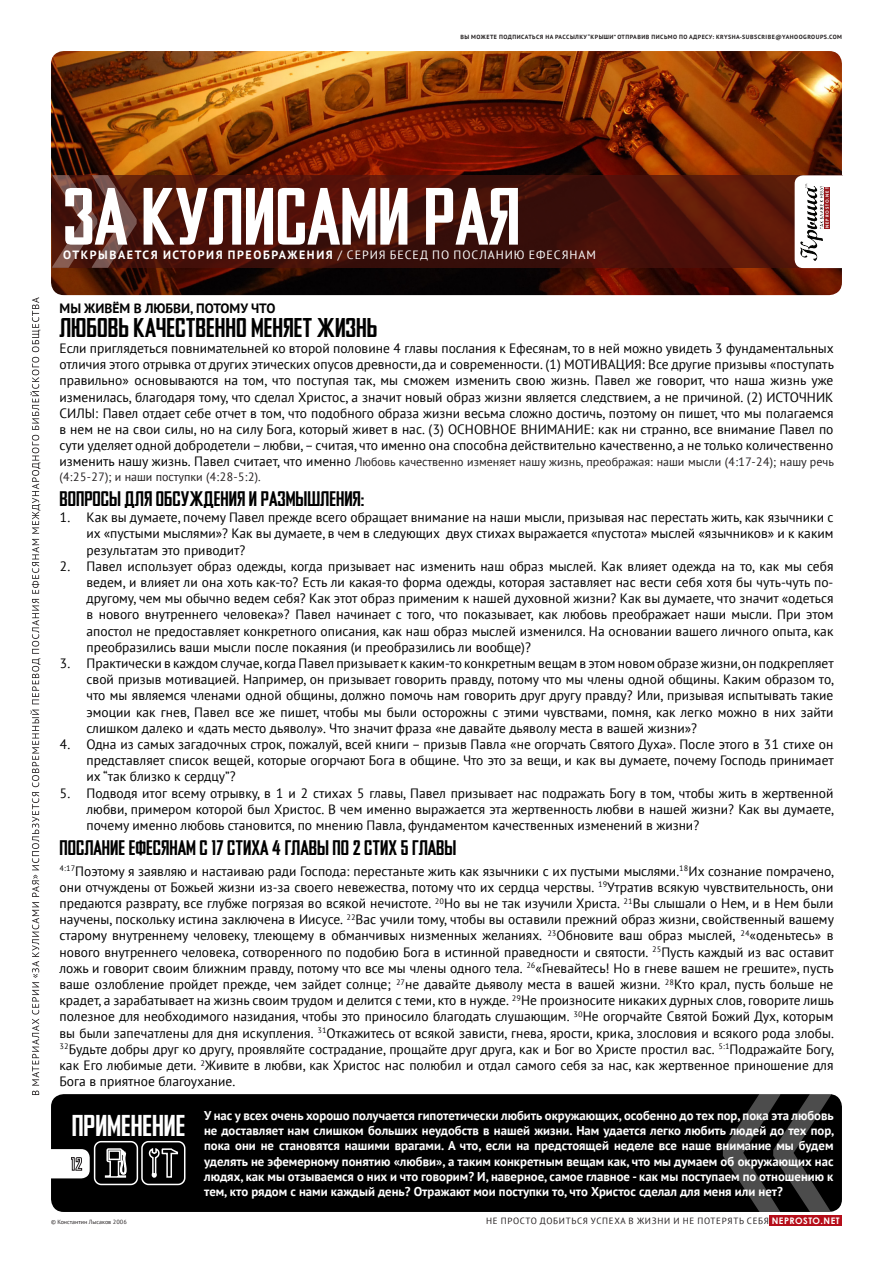
<style>
.page{position:relative;width:893px;height:1263px;background:#fff}
.page>*{position:absolute;margin:0;border:0;box-sizing:border-box;transform-origin:0 0}
.t1{font:700 81px "Agency Gothic CT";color:#fff}
.t2{font:700 30px "Agency Gothic CT";color:#fff}
.t3{font:700 27px "Agency Gothic CT";color:#000}
.t4{font:700 21px "Agency Gothic CT";color:#000}
.t5{font:13.5px/16.2px "PT Sans";color:#000;text-align:justify}
.t6{font:700 13.5px "PT Sans";color:#000}
.t7{font:700 12.75px/15.3px "PT Sans";color:#fff;text-align:justify}
.t8{font:12px/14.4px "PT Sans";color:#231f20}
.t9{font:700 12px "PT Sans";letter-spacing:.13em;color:#fff}
.t10{font:9px "PT Sans";letter-spacing:.08em;color:#231f20}
.t11{font:700 6px "PT Sans";letter-spacing:.08em;color:#231f20}
.t12{font:6px "PT Sans";color:#231f20}
.t13{font:700 4.35px "Century Gothic";letter-spacing:.2em;color:#fff}
.s1{font-weight:400}
.s2{font-size:13.5px;color:#000}
.s3{font-family:"Century Gothic";font-weight:700;color:#fff}
</style>
<div class="page">
<div style="left:51px;top:1094px;width:791px;height:118px;background:#000;border-radius:13px"></div>
<img style="left:51px;top:51px;width:791px;height:244px;border-radius:13px">
<div style="left:770px;top:1215px;width:72px;height:11px;background:#b50e1a"></div>
<svg style="left:93px;top:1140px;width:93px;height:46px"></svg>
<svg style="left:137px;top:175px;width:664px;height:93px;background:#491209"></svg>
<div style="left:39px;top:1149px;width:51px;height:29px;background:#fff;border-radius:9px"></div>
<svg style="left:71px;top:1157px;width:11px;height:13px"></svg>
<div style="left:795px;top:175px;width:67px;height:93px;background:#fff;border-radius:9px"></div>
<img style="left:801px;top:187px;width:22px;height:74px">
<img style="left:819px;top:186px;width:6px;height:43px">
<div style="left:825px;top:187px;width:5px;height:41px;background:#991a1e"></div>
<svg style="left:52px;top:175px;width:85px;height:93px;background:#5b2e26"></svg>
<svg style="left:723px;top:1094px;width:108px;height:118px"></svg>
<svg style="left:30px;top:297px;width:10px;height:798px"></svg>
<p class="t11" style="left:460px;top:33px;width:383px">ВЫ МОЖЕТЕ ПОДПИСАТЬСЯ НА РАССЫЛКУ “КРЫШИ” ОТПРАВИВ ПИСЬМО ПО АДРЕСУ: KRYSHA-SUBSCRIBE@YAHOOGROUPS.COM</p>
<p class="t1" style="left:63px;top:176px;width:459px">за кулисами рая</p>
<p class="t9" style="left:63px;top:247px;width:534px">ОТКРЫВАЕТСЯ ИСТОРИЯ ПРЕОБРАЖЕНИЯ <span class="s1">/ серия бесед по посланию ефесянам</span></p>
<p class="t6" style="left:60px;top:299px;width:147px">МЫ ЖИВЁМ В ЛЮБВИ, ПОТОМУ</p>
<p class="t6" style="left:251px;top:299px;width:17px">ЧТО</p>
<p class="t3" style="left:60px;top:314px;width:203px">ЛЮБОВЬ КАЧЕСТВЕННО МЕНЯЕ</p>
<p class="t3" style="left:302px;top:314px;width:77px">Т ЖИЗНЬ</p>
<p class="t5" style="left:60px;top:340px;width:776px">Если приглядеться повнимательней ко второй половине 4 главы послания к Ефесянам, то в ней можно увидеть 3 фундаментальных отличия этого отрывка от других этических опусов древности, да и современности. (1) МОТИВА</p>
<p class="t13" style="left:824px;top:228px;width:42px;rotate:-90deg">NEPROSTO.NET</p>
<p class="t5" style="left:60px;top:356px;width:776px;text-indent:556px">ЦИЯ : Все другие призывы «поступать правильно» основываются на том, что поступая так, мы сможем изменить свою жизнь. Павел же говорит, что наша жизнь уже изменилась, благодаря тому, что сделал Христос, а значит новый образ жизни является следствием, а не причиной. (2) ИСТО</p>
<p class="t5" style="left:60px;top:388px;width:775px;text-indent:739px">ЧНИК СИЛЫ: Павел отдает себе отчет в том, что подобного образа жизни весьма сложно достичь, поэтому он пишет, что мы полагаемся в нем не на свои силы, но на силу Бога, который живет в нас. (3) ОСНОВНОЕ</p>
<p class="t5" style="left:521px;top:421px;width:10px">ВНИМАНИЕ</p>
<p class="t5" style="left:60px;top:421px;width:775px;text-align:right">: как ни странно, все внимание Павел по<br>сути уделяет одной добродетели – любви, – считая, что именно она способна действительно качественно, а не только количественно</p>
<p class="t8" style="left:60px;top:455px;width:776px"><span class="s2">изменить нашу жизнь. Павел считает, что именно</span> Любовь качественно изменяет нашу жизнь, преображая: наши мысли (4:17-24); нашу речь (4:25-27); и наши поступки (4:28-5:2).</p>
<p class="t4" style="left:60px;top:488px;width:163px">ВОПРОСЫ ДЛЯ ОБСУЖДЕНИЯ</p>
<p class="t4" style="left:249px;top:488px;width:22px">ИРАЗМ</p>
<p class="t4" style="left:296px;top:488px;width:34px">ЫШЛЕНИЯ</p>
<p class="t4" style="left:361px;top:488px;width:5px">:</p>
<p class="t5" style="left:87px;top:509px;width:748px">Как вы думаете, почему Павел прежде всего обращает внимание на наши мысли, призывая нас перестать жить, как язычники с их «пустыми мыслями»? Как вы думаете, в чем в следующих двух стихах выражается «пустота» мыслей «язычников» и к каким результатам это приводит?</p>
<p class="t5" style="left:87px;top:558px;width:748px">Павел использует образ одежды, когда призывает нас изменить наш образ мыслей. Как влияет одежда на то, как мы себя ведем, и влияет ли она хоть как-то? Есть ли какая-то форма одежды, которая заставляет нас вести себя хотя бы чуть-чуть по&shy;другому, чем мы обычно ведем себя? Как этот образ применим к нашей духовной жизни? Как вы думаете, что значит «одеться в нового внутреннего человека»? Павел начинает с того, что показывает, как любовь преображает наши мысли. П ри этом апостол не предоставляет конкретного описания, как наш образ мыслей изменился. На основании вашего личного опыта, как преобразились ваши мысли после покаяния (и преобразились ли вообще)?</p>
<p class="t5" style="left:87px;top:655px;width:749px">П рактически в каждом случае, когда Павел призывает к каким-то конкретным вещам в этом новом образе жизни, он подкрепляет свой призыв мотивацией. Например, он призывает говорить правду, потому что мы члены одной общины. Каким образом то, что мы являемся членами одной общины, должно помочь нам говорить друг другу правду? Или, призывая испытывать такие эмоции как гнев, Павел все же пишет, чтобы мы были осторожны с этими чувствами, помня, как легко можно в них зайти слишком далеко и «дать место дьяволу». Что значит фраза «не давайте дьяволу места в вашей жизни»?</p>
<p class="t5" style="left:87px;top:736px;width:749px">Одна из самых загадочных строк, пожалуй, всей книги – призыв Павла «не огорчать Святого Духа». П осле этого в 31 стихе он представляет список вещей, которые огорчают Бога в общине. Что это за вещи, и как вы думаете, почему Господь принимает их “так близко к сердцу”?</p>
<p class="t5" style="left:87px;top:784px;width:749px">П одводя итог всему отрывку, в 1 и 2 стихах 5 главы, Павел призывает нас подражать Богу в том, чтобы жить в жертвенной любви, примером которой был Христос. В чем именно выражается эта жертвенность любви в нашей жизни? Как вы думаете, почему именно любовь становится, по мнению Павла, фундаментом качественных изменений в жизни?</p>
<p class="t4" style="left:60px;top:837px;width:26px">ПОСЛАНИЕ</p>
<p class="t4" style="left:129px;top:837px;width:27px">ЕФЕСЯНАМ</p>
<p class="t4" style="left:200px;top:837px;width:258px">С 17 СТИХА 4 ГЛАВЫ ПО 2 СТИХ 5 ГЛАВЫ</p>
<p class="t5" style="left:60px;top:862px;width:776px"><sup>4:17</sup>Поэтому я заявляю и настаиваю ради Господа: перестаньте жить как язычники с их пустыми мыслями.<sup>18</sup>Их сознание помрачено, они отчуждены от Божьей жизни из-за своего невежества, потому что их сердца черствы. <sup>19</sup>Утратив всякую чувствительность, они предаются разврату, все глубже погрязая во всякой нечистоте. <sup>20</sup>Н о вы не так изучили Христа. <sup>21</sup>Вы слышали о Н ем, и в Н ем были научены, поскольку истина заключена в И исусе. <sup>22</sup>Вас учили тому, чтобы вы оставили прежний образ жизни, свойственный вашему старому внутреннему человеку, тлеющему в обманчивых низменных желаниях. <sup>23</sup>Обновите ваш образ мыслей, <sup>24</sup>«оденьтесь» в нового внутреннего человека, сотворенного по подобию Бога в истинной праведности и святости. <sup>25</sup>Пусть каждый из вас оставит ложь и говорит своим ближним правду, потому что все мы члены одного тела. <sup>26</sup>«Гневайтесь! Н о в гневе вашем не грешите», пусть ваше озлобление пройдет прежде, чем зайдет солнце; <sup>27</sup>не давайте дьяволу места в вашей жизни. <sup>28</sup>Кто крал, пусть больше не крадет, а зарабатывает на жизнь своим трудом и делится с теми, кто в нужде. <sup>29</sup>Н е произносите никаких дурных слов, говорите лишь полезное для необходимого назидания, чтобы это приносило благодать слушающим. <sup>30</sup>Н е огорчайте Святой Божий Дух, которым вы были запечатлены для дня искупления. <sup>31</sup>Откажитесь от всякой зависти, гнева, ярости, крика, злословия и всякого рода злобы.<br><sup>32</sup>Будьте добры друг ко другу, проявляйте сострадание, прощайте друг друга, как и Бог во Христе простил вас. <sup>5:1</sup>П одражайте Богу, как Его любимые дети. <sup>2</sup>Живите в любви, как Христос нас полюбил и отдал самого себя за нас, как жертвенное приношение для Бога в приятное благоухание.</p>
<p class="t5" style="left:60px;top:509px;width:12px">1.</p>
<p class="t5" style="left:60px;top:558px;width:12px">2.</p>
<p class="t5" style="left:60px;top:655px;width:12px">3.</p>
<p class="t5" style="left:60px;top:736px;width:12px">4.</p>
<p class="t5" style="left:60px;top:784px;width:12px">5.</p>
<p class="t2" style="left:72px;top:1111px;width:115px">применение</p>
<p class="t7" style="left:204px;top:1107px;width:631px">У НАС У ВСЕХ ОЧЕНЬ ХОРОШО ПОЛУЧАЕТСЯ ГИПОТЕТИЧЕСКИ ЛЮБИТЬ ОКРУЖАЮЩИХ, ОСОБЕННО ДО ТЕХ ПОР, ПОКА ЭТА ЛЮБОВЬ НЕ ДОСТАВЛЯЕТ НАМ СЛИШКОМ БОЛЬШИХ НЕУДОБСТВ В НАШЕЙ ЖИЗНИ. НАМ УДАЕТСЯ ЛЕГКО ЛЮБИТЬ ЛЮДЕЙ ДО ТЕХ ПОР, ПОКА ОНИ НЕ СТАНОВЯТСЯ НАШИМИ ВРАГАМИ. А ЧТО, ЕСЛИ НА ПРЕДСТОЯЩЕЙ НЕДЕЛЕ ВСЕ НАШЕ ВНИМАНИЕ МЫ БУДЕМ УДЕЛЯТЬ НЕ ЭФЕМЕРНОМУ ПОНЯТИЮ «ЛЮБВИ», А ТАКИМ КОНКРЕТНЫМ ВЕЩАМ КАК, ЧТО МЫ ДУМАЕМ ОБ ОКРУЖАЮЩИХ НАС ЛЮДЯХ, КАК МЫ ОТЗЫВАЕМСЯ О НИХ И ЧТО ГОВОРИМ? И, НАВЕРНОЕ, САМОЕ ГЛАВНОЕ - КАК МЫ ПОСТУПАЕМ ПО ОТНОШЕНИЮ К ТЕМ, КТО РЯДОМ С НАМИ КАЖДЫЙ ДЕНЬ? ОТРАЖАЮТ МОИ ПОСТУПКИ ТО, ЧТО ХРИСТОС СДЕЛАЛ ДЛЯ МЕНЯ ИЛИ НЕТ?</p>
<p class="t12" style="left:51px;top:1218px;width:77px">© Константин Лысаков 2006</p>
<p class="t10" style="left:486px;top:1215px;width:355px">не просто добиться успеха в жизни и не потерять себя <span class="s3">NEPROSTO.NET</span></p>
</div>
